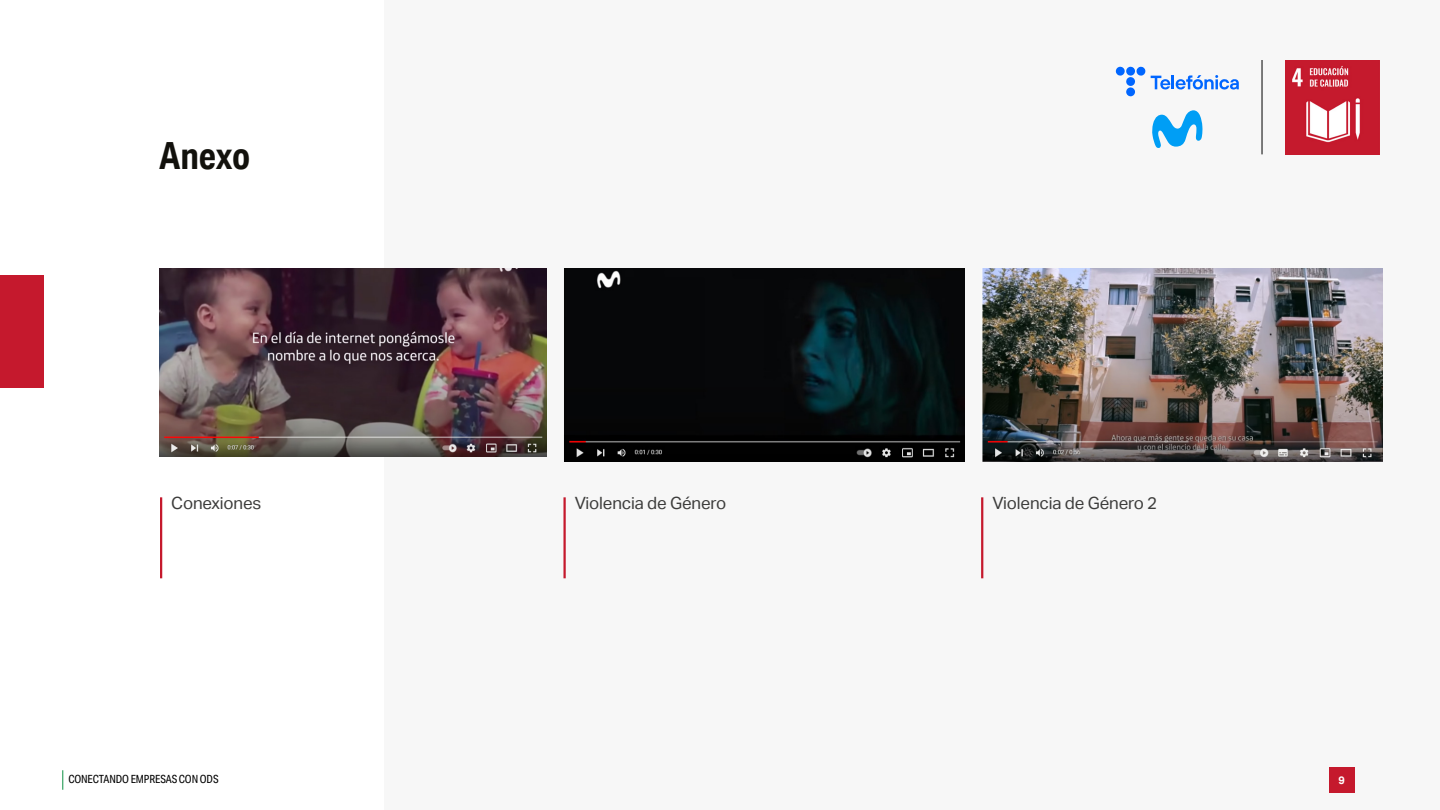
<style>
.page{position:relative;width:1440px;height:810px;background:#fff}
.page>*{position:absolute;margin:0;border:0;box-sizing:border-box;transform-origin:0 0}
.t1{font:700 37.5px "Aktiv Grotesk Cd";letter-spacing:-.005em;color:#12110c}
.t2{font:16.88px "Aktiv Grotesk";letter-spacing:-.01em;color:#3c3c3b}
.t3{font:11.25px "Aktiv Grotesk Cd";letter-spacing:-.01em;color:#000}
.t4{font:700 10.88px "Aktiv Grotesk";color:#fff}
</style>
<div class="page">
<div style="left:384px;top:0;width:1056px;height:810px;background:#f7f7f7"></div>
<hr style="left:1262px;top:60px;width:1px;height:94px;background:#000">
<svg style="left:62px;top:770px;width:1px;height:20px"></svg>
<div style="left:1329px;top:767px;width:25px;height:26px;background:#c5192d"></div>
<img style="left:1285px;top:60px;width:95px;height:95px">
<svg style="left:1152px;top:110px;width:51px;height:38px"></svg>
<svg style="left:1116px;top:66px;width:123px;height:30px"></svg>
<div style="left:0;top:276px;width:44px;height:112px;background:#c5192d"></div>
<hr style="left:160px;top:497px;width:2px;height:81px;background:#c5192d">
<img style="left:159px;top:268px;width:388px;height:189px">
<img style="left:564px;top:268px;width:400px;height:194px">
<hr style="left:563px;top:497px;width:3px;height:81px;background:#c5192d">
<img style="left:982px;top:268px;width:400px;height:194px">
<hr style="left:981px;top:497px;width:2px;height:81px;background:#c5192d">
<h1 class="t1" style="left:159px;top:133px;width:93px">Anexo</h1>
<p class="t2" style="left:171px;top:494px;width:92px">Conexiones</p>
<p class="t2" style="left:575px;top:494px;width:153px">Violencia de Género</p>
<p class="t2" style="left:992px;top:494px;width:166px">Violencia de Género 2</p>
<p class="t3" style="left:68px;top:773px;width:152px">CONECTANDO EMPRESAS CON ODS</p>
<p class="t4" style="left:1338px;top:774px;width:8px">9</p>
</div>
